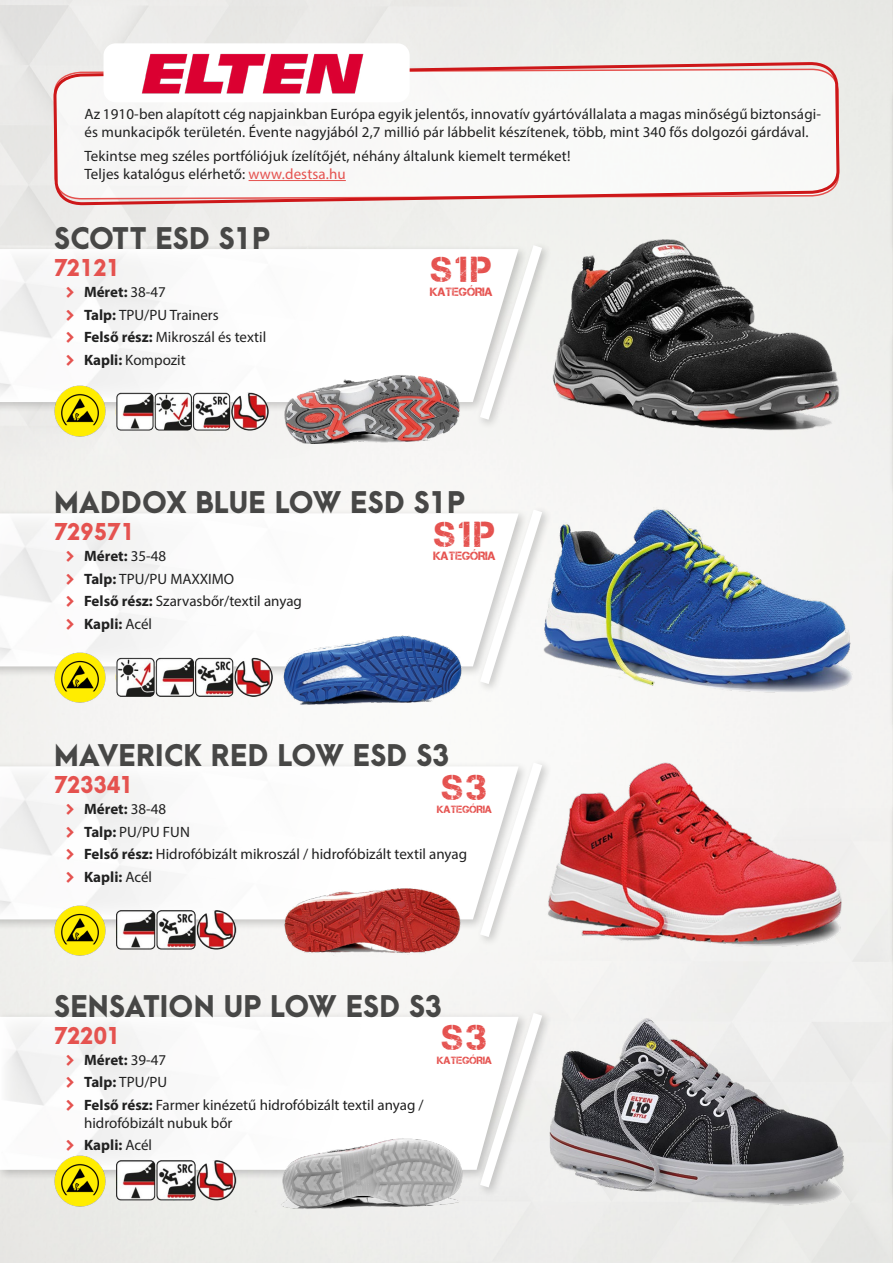
<style>
.page{position:relative;width:893px;height:1263px;background:#fff}
.page>*{position:absolute;margin:0;border:0;box-sizing:border-box;transform-origin:0 0}
.t1{font:36px "Capture Smallz";letter-spacing:.1em;color:#e5524f}
.t2{font:800 27px "Arca Majora 3";letter-spacing:.01em;color:#474746}
.t3{font:800 21px "Arca Majora 3";color:#e5524f}
.t4{font:15px/22.5px "Myriad Pro";letter-spacing:.01em;color:#212121}
.t5{font:12px "Capture Smallz";color:#e5524f}
.t6{font:10.5px "Capture Smallz";color:#e5524f}
.s1{color:#e5524f}
.s2{font-weight:700}
</style>
<div class="page">
<img style="left:0;top:0;width:628px;height:460px">
<div style="left:252px;top:808px;width:641px;height:455px;background:#eeeeec"></div>
<svg style="left:52px;top:0;width:789px;height:204px"></svg>
<hr style="left:249px;top:180px;width:97px;height:1px;background:#e5524f">
<div style="left:103px;top:43px;width:307px;height:59px;background:#fff;border-radius:12px"></div>
<img style="left:142px;top:53px;width:221px;height:41px">
<img style="left:529px;top:205px;width:335px;height:248px">
<div style="left:0;top:244px;width:529px;height:170px;background:#000;opacity:.2"></div>
<img style="left:0;top:249px;width:473px;height:153px">
<div style="left:476px;top:241px;width:76px;height:189px;background:#f2f3f0"></div>
<svg style="left:473px;top:235px;width:76px;height:195px"></svg>
<img style="left:116px;top:390px;width:154px;height:43px">
<img style="left:55px;top:386px;width:50px;height:50px">
<img style="left:271px;top:365px;width:203px;height:78px">
<div style="left:0;top:508px;width:529px;height:170px;background:#000;opacity:.2"></div>
<img style="left:0;top:513px;width:473px;height:153px">
<svg style="left:473px;top:500px;width:52px;height:194px"></svg>
<img style="left:116px;top:656px;width:155px;height:43px">
<img style="left:55px;top:652px;width:51px;height:51px">
<img style="left:525px;top:497px;width:339px;height:206px">
<img style="left:271px;top:629px;width:203px;height:78px">
<div style="left:0;top:761px;width:529px;height:170px;background:#000;opacity:.2"></div>
<img style="left:0;top:766px;width:473px;height:153px">
<svg style="left:473px;top:753px;width:52px;height:194px"></svg>
<img style="left:116px;top:909px;width:123px;height:43px">
<img style="left:55px;top:905px;width:51px;height:51px">
<img style="left:525px;top:750px;width:339px;height:206px">
<img style="left:275px;top:882px;width:195px;height:78px">
<div style="left:0;top:1012px;width:529px;height:169px;background:#000;opacity:.2"></div>
<img style="left:1px;top:1016px;width:472px;height:153px">
<svg style="left:473px;top:1003px;width:52px;height:194px"></svg>
<img style="left:116px;top:1159px;width:123px;height:43px">
<img style="left:55px;top:1155px;width:51px;height:51px">
<img style="left:525px;top:1000px;width:339px;height:206px">
<img style="left:271px;top:1132px;width:203px;height:79px">
<div style="left:888px;top:87px;width:5px;height:170px;background:#e8e9e5"></div>
<svg style="left:892px;top:96px;width:1px;height:149px"></svg>
<div style="left:888px;top:329px;width:5px;height:169px;background:#ececea"></div>
<svg style="left:892px;top:337px;width:1px;height:147px"></svg>
<div style="left:888px;top:800px;width:5px;height:170px;background:#eeeeeb"></div>
<svg style="left:892px;top:815px;width:1px;height:143px"></svg>
<div style="left:888px;top:1034px;width:5px;height:169px;background:#e9e9e7"></div>
<svg style="left:892px;top:1048px;width:1px;height:144px"></svg>
<div style="left:888px;top:564px;width:5px;height:170px;background:#f0efee"></div>
<svg style="left:892px;top:573px;width:1px;height:150px"></svg>
<svg style="left:67px;top:287px;width:7px;height:11px"></svg>
<svg style="left:67px;top:309px;width:7px;height:11px"></svg>
<svg style="left:67px;top:332px;width:7px;height:11px"></svg>
<svg style="left:67px;top:354px;width:7px;height:11px"></svg>
<svg style="left:67px;top:551px;width:7px;height:11px"></svg>
<svg style="left:67px;top:574px;width:7px;height:10px"></svg>
<svg style="left:67px;top:596px;width:7px;height:11px"></svg>
<svg style="left:67px;top:619px;width:7px;height:10px"></svg>
<svg style="left:67px;top:804px;width:7px;height:11px"></svg>
<svg style="left:67px;top:827px;width:7px;height:10px"></svg>
<svg style="left:67px;top:849px;width:7px;height:11px"></svg>
<svg style="left:67px;top:872px;width:7px;height:10px"></svg>
<svg style="left:67px;top:1054px;width:7px;height:11px"></svg>
<svg style="left:67px;top:1077px;width:7px;height:11px"></svg>
<svg style="left:67px;top:1099px;width:7px;height:11px"></svg>
<svg style="left:67px;top:1140px;width:7px;height:11px"></svg>
<p class="t4" style="left:84px;top:105px;width:738px;line-height:18px">Az 1910-ben alapított cég napjainkban Európa egyik jelentős, innovatív gyártóvállalata a magas minőségű biztonsági&shy;és munkacipők területén. Évente nagyjából 2,7 millió pár lábbelit készítenek, több, mint 340 fős dolgozói gárdával.</p>
<p class="t4" style="left:84px;top:147px;width:488px;line-height:18px">Tekintse meg széles portfóliójuk ízelítőjét, néhány általunk kiemelt terméket!<br>Teljes katalógus elérhető: <span class="s1">www.destsa.hu</span></p>
<h2 class="t2" style="left:54px;top:214px;width:217px">SCOTT ESD S1P</h2>
<h3 class="t3" style="left:54px;top:249px;width:68px">72121</h3>
<p class="t4" style="left:84px;top:280px;width:184px"><span class="s2">Méret:</span> 38-47<br><span class="s2">Talp:</span> TPU/PU Trainers<br><span class="s2">Felső rész:</span> Mikroszál és textil<br><span class="s2">Kapli:</span> Kompozit</p>
<h1 class="t1" style="left:431px;top:250px;width:62px">S1P</h1>
<p class="t5" style="left:430px;top:285px;width:64px">KATEGÓRIA</p>
<h2 class="t2" style="left:54px;top:478px;width:412px">MADDOX BLUE LOW ESD S1P</h2>
<h3 class="t3" style="left:54px;top:513px;width:82px">729571</h3>
<p class="t4" style="left:84px;top:545px;width:219px"><span class="s2">Méret:</span> 35-48<br><span class="s2">Talp:</span> TPU/PU MAXXIMO<br><span class="s2">Felső rész:</span> Szarvasbőr/textil anyag<br><span class="s2">Kapli:</span> Acél</p>
<h1 class="t1" style="left:434px;top:514px;width:62px">S1P</h1>
<p class="t5" style="left:433px;top:549px;width:64px">KATEGÓRIA</p>
<h2 class="t2" style="left:54px;top:731px;width:397px">MAVERICK RED LOW ESD S3</h2>
<h3 class="t3" style="left:54px;top:766px;width:81px">723341</h3>
<p class="t4" style="left:84px;top:798px;width:385px"><span class="s2">Méret:</span> 38-48<br><span class="s2">Talp:</span> PU/PU FUN<br><span class="s2">Felső rész:</span> Hidrofóbizált mikroszál / hidrofóbizált textil anyag<br><span class="s2">Kapli:</span> Acél</p>
<h1 class="t1" style="left:442px;top:767px;width:47px">S3</h1>
<p class="t6" style="left:437px;top:804px;width:56px">KATEGÓRIA</p>
<h2 class="t2" style="left:54px;top:982px;width:389px">SENSATION UP LOW ESD S3</h2>
<h3 class="t3" style="left:54px;top:1016px;width:68px">72201</h3>
<p class="t4" style="left:84px;top:1048px;width:341px"><span class="s2">Méret:</span> 39-47<br><span class="s2">Talp:</span> TPU/PU<br><span class="s2">Felső rész:</span> Farmer kinézetű hidrofóbizált textil anyag /</p>
<p class="t4" style="left:84px;top:1111px;width:150px">hidrofóbizált nubuk bőr<br><span class="s2">Kapli:</span> Acél</p>
<h1 class="t1" style="left:442px;top:1017px;width:47px">S3</h1>
<p class="t6" style="left:437px;top:1054px;width:56px">KATEGÓRIA</p>
</div>
